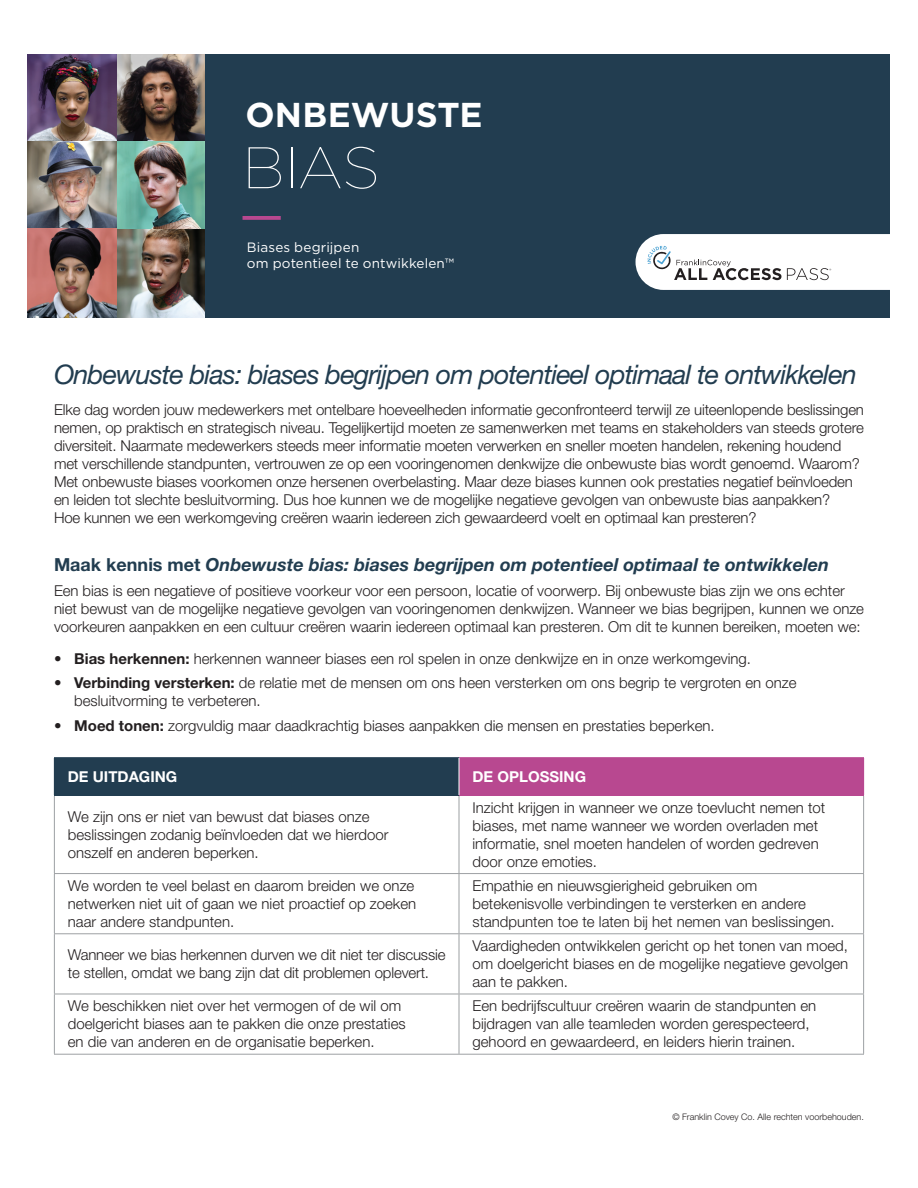
<style>
.page{position:relative;width:918px;height:1188px;background:#fff}
.page>*{position:absolute;margin:0;border:0;box-sizing:border-box;transform-origin:0 0}
.t1{font:100 58.5px "Gotham";color:#fff}
.t2{font:700 34.5px "Gotham";color:#fff}
.t3{font:italic 27px "Helvetica Neue LT Std";letter-spacing:-.035em;color:#223d50}
.t4{font:italic 700 18px "Helvetica Neue LT Std";color:#223d50}
.t5{font:300 15px/18px "Helvetica Neue LT Std";letter-spacing:-.005em;color:#231f20}
.table_header{font:700 15px "Helvetica Neue LT Std";color:#fff}
.t6{font:13.5px/16.5px "Gotham";letter-spacing:.01em;color:#fff}
.t7{font:300 9px "Helvetica Neue LT Std";color:#231f20}
.s1{font-style:normal}
.s2{font-weight:700}
</style>
<div class="page">
<div style="left:28px;top:54px;width:862px;height:264px;background:#223d50"></div>
<img style="left:28px;top:54px;width:177px;height:264px">
<svg style="left:243px;top:216px;width:38px;height:4px"></svg>
<svg style="left:636px;top:234px;width:254px;height:56px;background:#ecedee"></svg>
<div style="left:54px;top:758px;width:405px;height:37px;background:#223d50"></div>
<div style="left:459px;top:758px;width:405px;height:37px;background:#b84890"></div>
<hr style="left:54px;top:796px;width:1px;height:77px;background:#9da0a3">
<hr style="left:459px;top:796px;width:1px;height:77px;background:#9da0a3">
<hr style="left:863px;top:796px;width:1px;height:77px;background:#9da0a3">
<hr style="left:54px;top:873px;width:405px;height:1px;background:#9da0a3">
<hr style="left:54px;top:874px;width:1px;height:59px;background:#9da0a3">
<hr style="left:459px;top:873px;width:405px;height:1px;background:#9da0a3">
<hr style="left:459px;top:874px;width:1px;height:59px;background:#9da0a3">
<hr style="left:863px;top:874px;width:1px;height:59px;background:#9da0a3">
<hr style="left:54px;top:933px;width:405px;height:1px;background:#9da0a3">
<hr style="left:54px;top:934px;width:1px;height:60px;background:#9da0a3">
<hr style="left:459px;top:933px;width:405px;height:1px;background:#9da0a3">
<hr style="left:459px;top:934px;width:1px;height:60px;background:#9da0a3">
<hr style="left:863px;top:934px;width:1px;height:60px;background:#9da0a3">
<hr style="left:54px;top:994px;width:405px;height:1px;background:#9da0a3">
<hr style="left:54px;top:994px;width:1px;height:60px;background:#9da0a3">
<hr style="left:459px;top:994px;width:405px;height:1px;background:#9da0a3">
<hr style="left:459px;top:994px;width:1px;height:60px;background:#9da0a3">
<hr style="left:863px;top:994px;width:1px;height:60px;background:#9da0a3">
<hr style="left:54px;top:1054px;width:405px;height:1px;background:#9da0a3">
<hr style="left:459px;top:1054px;width:405px;height:1px;background:#9da0a3">
<hr style="left:54px;top:757px;width:405px;height:1px;background:#223d50">
<hr style="left:54px;top:795px;width:405px;height:1px;background:#223d50">
<hr style="left:459px;top:757px;width:405px;height:1px;background:#b84890">
<hr style="left:459px;top:795px;width:405px;height:1px;background:#b84890">
<hr style="left:459px;top:758px;width:1px;height:37px;background:#fff">
<p class="t2" style="left:246px;top:92px;width:239px">ONBEWUSTE</p>
<p class="t1" style="left:243px;top:132px;width:139px">BIAS</p>
<p class="t6" style="left:247px;top:239px;width:209px">Biases begrijpen<br>om potentieel te ontwikkelen™</p>
<h1 class="t3" style="left:54px;top:358px;width:804px">Onbewuste bias: biases begrijpen om potentieel optimaal te ontwikkelen</h1>
<p class="t5" style="left:54px;top:401px;width:812px">Elke dag worden jouw medewerkers met ontelbare hoeveelheden informatie geconfronteerd terwijl ze uiteenlopende beslissingen nemen, op praktisch en strategisch niveau. Tegelijkertijd moeten ze samenwerken met teams en stakeholders van steeds grotere diversiteit. Naarmate medewerkers steeds meer informatie moeten verwerken en sneller moeten handelen, rekening houdend met verschillende standpunten, vertrouwen ze op een vooringenomen denkwijze die onbewuste bias wordt genoemd. Waarom?<br>Met onbewuste biases voorkomen onze hersenen overbelasting. Maar deze biases kunnen ook prestaties negatief beïnvloeden en leiden tot slechte besluitvorming. Dus hoe kunnen we de mogelijke negatieve gevolgen van onbewuste bias aanpakken?<br>Hoe kunnen we een werkomgeving creëren waarin iedereen zich gewaardeerd voelt en optimaal kan presteren?</p>
<p class="t4" style="left:54px;top:554px;width:777px"><span class="s1">Maak kennis met</span> Onbewuste bias: biases begrijpen om potentieel optimaal te ontwikkelen</p>
<p class="t5" style="left:54px;top:581px;width:812px">Een bias is een negatieve of positieve voorkeur voor een persoon, locatie of voorwerp. Bij onbewuste bias zijn we ons echter niet bewust van de mogelijke negatieve gevolgen van vooringenomen denkwijzen. Wanneer we bias begrijpen, kunnen we onze voorkeuren aanpakken en een cultuur creëren waarin iedereen optimaal kan presteren. Om dit te kunnen bereiken, moeten we:</p>
<p class="t5" style="left:54px;top:649px;width:699px">• <span class="s2">Bias herkennen:</span> herkennen wanneer biases een rol spelen in onze denkwijze en in onze werkomgeving.</p>
<p class="t5" style="left:74px;top:674px;width:724px;text-indent:-20px">• <span class="s2">Verbinding versterken:</span> de relatie met de mensen om ons heen versterken om ons begrip te vergroten en onze besluitvorming te verbeteren.</p>
<p class="t5" style="left:54px;top:716px;width:662px">• <span class="s2">Moed tonen:</span> zorgvuldig maar daadkrachtig biases aanpakken die mensen en prestaties beperken.</p>
<p class="table_header" style="left:68px;top:767px;width:111px">DE UITDAGING</p>
<p class="table_header" style="left:472px;top:767px;width:115px">DE OPLOSSING</p>
<p class="t5" style="left:68px;top:807px;width:322px">We zijn ons er niet van bewust dat biases onze beslissingen zodanig beïnvloeden dat we hierdoor onszelf en anderen beperken.</p>
<p class="t5" style="left:472px;top:798px;width:354px">Inzicht krijgen in wanneer we onze toevlucht nemen tot biases, met name wanneer we worden overladen met informatie, snel moeten handelen of worden gedreven door onze emoties.</p>
<p class="t5" style="left:68px;top:876px;width:350px">We worden te veel belast en daarom breiden we onze netwerken niet uit of gaan we niet proactief op zoeken naar andere standpunten.</p>
<p class="t5" style="left:472px;top:876px;width:364px">Empathie en nieuwsgierigheid gebruiken om betekenisvolle verbindingen te versterken en andere standpunten toe te laten bij het nemen van beslissingen.</p>
<p class="t5" style="left:68px;top:946px;width:379px">Wanneer we bias herkennen durven we dit niet ter discussie te stellen, omdat we bang zijn dat dit problemen oplevert.</p>
<p class="t5" style="left:472px;top:937px;width:377px;text-align:justify">Vaardigheden ontwikkelen gericht op het tonen van moed, om doelgericht biases en de mogelijke negatieve gevolgen aan te pakken.</p>
<p class="t5" style="left:68px;top:997px;width:339px">We beschikken niet over het vermogen of de wil om doelgericht biases aan te pakken die onze prestaties en die van anderen en de organisatie beperken.</p>
<p class="t5" style="left:472px;top:997px;width:345px">Een bedrijfscultuur creëren waarin de standpunten en bijdragen van alle teamleden worden gerespecteerd, gehoord en gewaardeerd, en leiders hierin trainen.</p>
<p class="t7" style="left:672px;top:1111px;width:193px">© Franklin Covey Co. Alle rechten voorbehouden.</p>
</div>
